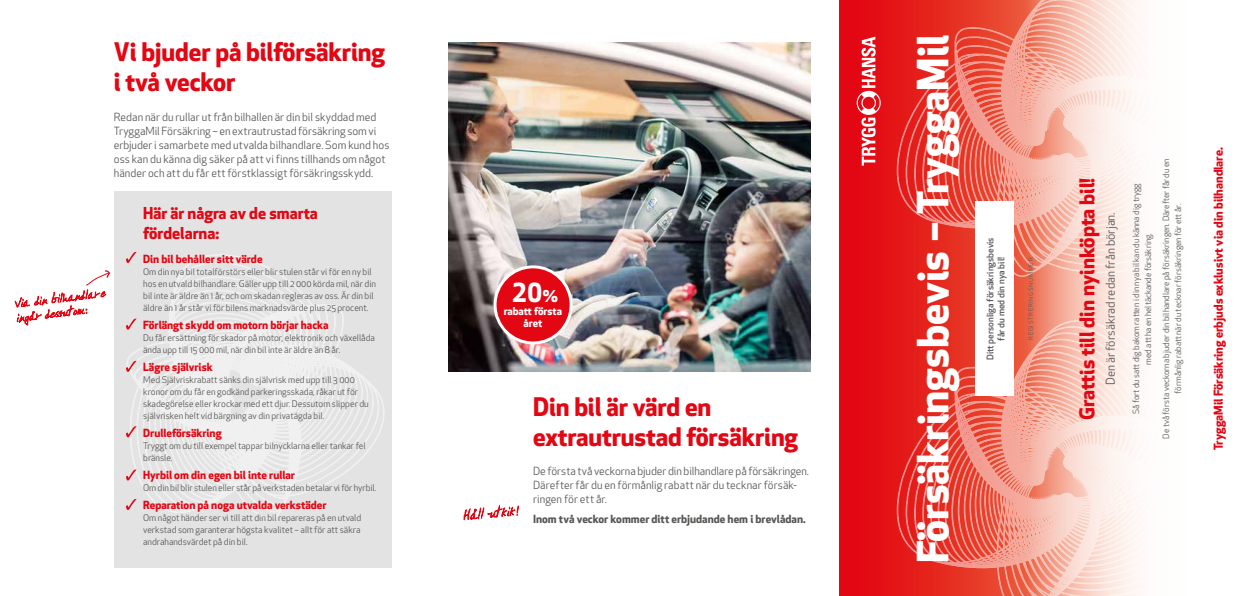
<style>
.page{position:relative;width:1259px;height:596px;background:#fff}
.page>*{position:absolute;margin:0;border:0;box-sizing:border-box;transform-origin:0 0}
.t1{font:700 42px "Apex New";color:#fff}
.t2{font:700 25.6px "Apex New";color:#fff}
.t3{font:700 25px/30px "Apex New";letter-spacing:-.005em;color:#e30613}
.t4{font:700 20px "Apex New";color:#e30613}
.t5{font:700 16px/20px "Apex New";color:#e30613}
.t6{font:700 12px "Apex New";color:#e30613}
.t7{font:12px "Apex New";color:#575756}
.t8{font:11px/14px "Apex New";letter-spacing:.005em;color:#575756}
.t9{font:700 11px "Apex New";color:#e30613}
.t10{font:700 11px "Apex New";color:#575756}
.t11{font:700 10.7px/12px "Apex New";color:#fff;text-align:center}
.t12{font:9px/12px "Apex New";color:#575756}
.t13{font:500 9px/10.8px "Apex New";color:#575756;text-align:center}
.t14{font:8.5px/12px "Apex New";color:#575756;text-align:center}
.t15{font:6px "Apex New";letter-spacing:.125em;color:#575756}
.s1{font-size:15.9px}
</style>
<div class="page">
<div style="left:114px;top:191px;width:277px;height:376px;background:#e3e3e3"></div>
<svg style="left:463px;top:504px;width:56px;height:17px"></svg>
<svg style="left:839px;top:0;width:299px;height:595px;background:#e52226"></svg>
<svg style="left:922px;top:0;width:216px;height:276px;background:#f19689"></svg>
<svg style="left:1023px;top:0;width:115px;height:183px"></svg>
<svg style="left:897px;top:23px;width:183px;height:206px;background:#ed7467"></svg>
<svg style="left:922px;top:334px;width:216px;height:261px;background:#f19387"></svg>
<svg style="left:1023px;top:316px;width:115px;height:206px"></svg>
<svg style="left:897px;top:362px;width:183px;height:206px;background:#ed7468"></svg>
<svg style="left:856px;top:37px;width:24px;height:128px"></svg>
<div style="left:975px;top:201px;width:39px;height:195px;background:#fff"></div>
<svg style="left:15px;top:270px;width:95px;height:56px"></svg>
<img style="left:448px;top:43px;width:363px;height:328px">
<svg style="left:126px;top:252px;width:259px;height:266px"></svg>
<div style="left:495px;top:267px;width:76px;height:76px;background:#e30613;border-radius:50%"></div>
<div style="left:493px;top:265px;width:79px;height:79px;border:3px solid #fff;border-radius:50%"></div>
<h3 class="t3" style="left:114px;top:36px;width:272px">Vi bjuder på bilförsäkring i två veckor</h3>
<p class="t8" style="left:114px;top:109px;width:277px">Redan när du rullar ut från bilhallen är din bil skyddad med TryggaMil Försäkring – en extrautrustad försäkring som vi erbjuder i samarbete med utvalda bilhandlare. Som kund hos oss kan du känna dig säker på att vi finns tillhands om något händer och att du får ett förstklassigt försäkringsskydd.</p>
<h3 class="t5" style="left:143px;top:202px;width:176px">Här är några av de smarta fördelarna:</h3>
<p class="t9" style="left:143px;top:251px;width:121px">Din bil behåller sitt värde</p>
<p class="t12" style="left:143px;top:265px;width:234px">Om din nya bil totalförstörs eller blir stulen står vi för en ny bil hos en utvald bilhandlare. Gäller upp till 2 000 körda mil, när din bil inte är äldre än 1 år, och om skadan regleras av oss. Är din bil äldre än 1 år står vi för bilens marknadsvärde plus 25 procent.</p>
<p class="t9" style="left:143px;top:317px;width:187px">Förlängt skydd om motorn börjar hacka</p>
<p class="t12" style="left:143px;top:331px;width:233px">Du får ersättning för skador på motor, elektronik och växellåda ända upp till 15 000 mil, när din bil inte är äldre än 8 år.</p>
<p class="t9" style="left:143px;top:359px;width:71px">Lägre självrisk</p>
<p class="t12" style="left:143px;top:373px;width:227px">Med Självriskrabatt sänks din självrisk med upp till 3 000 kronor om du får en godkänd parkeringsskada, råkar ut för skadegörelse eller krockar med ett djur. Dessutom slipper du självrisken helt vid bärgning av din privatägda bil.</p>
<p class="t9" style="left:143px;top:425px;width:80px">Drulleförsäkring</p>
<p class="t12" style="left:143px;top:439px;width:224px">Tryggt om du till exempel tappar bilnycklarna eller tankar fel bränsle.</p>
<p class="t9" style="left:143px;top:467px;width:153px">Hyrbil om din egen bil inte rullar</p>
<p class="t12" style="left:143px;top:481px;width:235px">Om din bil blir stulen eller står på verkstaden betalar vi för hyrbil.</p>
<p class="t9" style="left:143px;top:497px;width:185px">Reparation på noga utvalda verkstäder</p>
<p class="t12" style="left:143px;top:511px;width:219px;text-align:justify">Om något händer ser vi till att din bil repareras på en utvald verkstad som garanterar högsta kvalitet – allt för att säkra andrahandsvärdet på din bil.</p>
<h2 class="t2" style="left:512px;top:274px;width:48px">20<span class="s1">%</span></h2>
<p class="t11" style="left:504px;top:304px;width:60px">rabatt första året</p>
<h3 class="t3" style="left:533px;top:390px;width:266px">Din bil är värd en extrautrustad försäkring</h3>
<p class="t8" style="left:533px;top:464px;width:277px">De första två veckorna bjuder din bilhandlare på försäkringen.<br>Därefter får du en förmånlig rabatt när du tecknar försäk&shy;ringen för ett år.</p>
<p class="t10" style="left:533px;top:511px;width:274px">Inom två veckor kommer ditt erbjudande hem i brevlådan.</p>
<h1 class="t1" style="left:902px;top:563px;width:530px;rotate:-90deg">Försäkringsbevis – TryggaMil</h1>
<p class="t13" style="left:984px;top:360px;width:124px;rotate:-90deg">Ditt personliga försäkringsbevis får du med din nya bil!</p>
<p class="t15" style="left:1027px;top:339px;width:84px;rotate:-90deg">REGISTRERINGSNUMMER</p>
<h3 class="t4" style="left:1072px;top:419px;width:243px;rotate:-90deg">Grattis till din nyinköpta bil!</h3>
<h3 class="t7" style="left:1102px;top:385px;width:174px;rotate:-90deg">Den är försäkrad redan från början.</h3>
<p class="t14" style="left:1130px;top:414px;width:232px;rotate:-90deg">Så fort du satt dig bakom ratten i din nya bil kan du känna dig trygg med att ha en heltäckande försäkring.</p>
<p class="t14" style="left:1160px;top:438px;width:281px;rotate:-90deg">De två första veckorna bjuder din bilhandlare på försäkringen. Därefter får du en förmånlig rabatt när du tecknar försäkringen för ett år.</p>
<h3 class="t6" style="left:1209px;top:450px;width:304px;rotate:-90deg">TryggaMil Försäkring erbjuds exklusivt via din bilhandlare.</h3>
</div>
